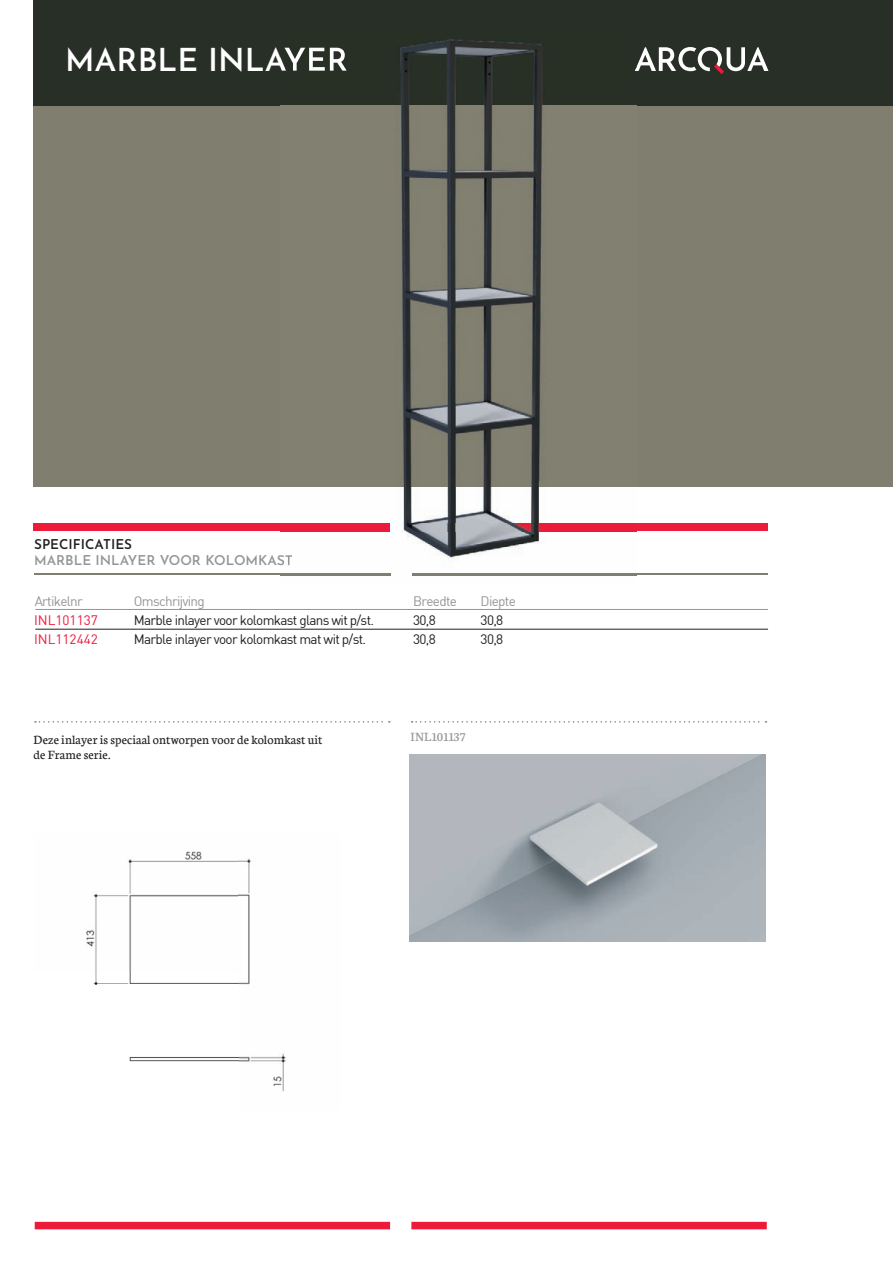
<style>
.page{position:relative;width:893px;height:1263px;background:#fff}
.page>*{position:absolute;margin:0;border:0;box-sizing:border-box;transform-origin:0 0}
.t1{font:600 31.5px "Josefin Sans";color:#fff}
.t2{font:13.5px "DIN";letter-spacing:-.05em;color:#231f20}
.t3{font:13.5px "Neuton";letter-spacing:.01em;color:#231f20}
.t4{font:13.5px "DIN";letter-spacing:-.05em;color:#939598}
.t5{font:600 13.5px "Josefin Sans";color:#939598}
.t6{font:13.5px/19.2px "DIN";color:#ed1a3a}
.t7{font:600 13.5px "Josefin Sans";color:#231f20}
.t8{font:13.5px "Neuton";letter-spacing:.01em;color:#939598}
</style>
<div class="page">
<div style="left:34px;top:0;width:858px;height:106px;background:#272f26"></div>
<div style="left:751px;top:106px;width:141px;height:380px;background:#807f6f"></div>
<div style="left:412px;top:523px;width:355px;height:8px;background:#ed1a3a"></div>
<div style="left:34px;top:523px;width:355px;height:8px;background:#ed1a3a"></div>
<hr style="left:35px;top:573px;width:355px;height:2px;background:#807f6f">
<hr style="left:412px;top:573px;width:355px;height:2px;background:#807f6f">
<hr style="left:35px;top:628px;width:732px;height:1px;background:#231f20">
<hr style="left:35px;top:609px;width:732px;height:1px;background:#939598">
<div style="left:35px;top:1221px;width:355px;height:7px;background:#ed1a3a"></div>
<div style="left:411px;top:1221px;width:355px;height:7px;background:#ed1a3a"></div>
<img style="left:409px;top:754px;width:355px;height:187px">
<img style="left:86px;top:851px;width:200px;height:241px">
<svg style="left:35px;top:721px;width:354px;height:1px"></svg>
<svg style="left:411px;top:721px;width:355px;height:1px"></svg>
<div style="left:34px;top:106px;width:749px;height:380px;background:#807f6f"></div>
<img style="left:281px;top:39px;width:355px;height:537px">
<img style="left:281px;top:47px;width:65px;height:24px">
<svg style="left:634px;top:47px;width:134px;height:27px"></svg>
<img style="left:412px;top:523px;width:224px;height:8px">
<img style="left:281px;top:523px;width:108px;height:8px">
<img style="left:281px;top:573px;width:109px;height:2px">
<svg style="left:281px;top:554px;width:11px;height:11px"></svg>
<img style="left:412px;top:573px;width:224px;height:2px">
<h1 class="t1" style="left:65px;top:33px;width:284px">MARBLE INLAYER</h1>
<p class="t7" style="left:34px;top:532px;width:99px">SPECIFICATIES</p>
<p class="t5" style="left:34px;top:548px;width:260px">MARBLE INLAYER VOOR KOLOMKAST</p>
<p class="t4" style="left:35px;top:592px;width:50px">Artikelnr</p>
<p class="t4" style="left:134px;top:592px;width:72px">Omschrijving</p>
<p class="t4" style="left:413px;top:592px;width:45px">Breedte</p>
<p class="t4" style="left:480px;top:592px;width:37px">Diepte</p>
<p class="t2" style="left:134px;top:611px;width:242px">Marble inlayer voor kolomkast glans wit p/st.</p>
<p class="t2" style="left:413px;top:611px;width:24px">30,8</p>
<p class="t2" style="left:480px;top:611px;width:24px">30,8</p>
<p class="t2" style="left:134px;top:630px;width:234px">Marble inlayer voor kolomkast mat wit p/st.</p>
<p class="t2" style="left:413px;top:630px;width:24px">30,8</p>
<p class="t2" style="left:480px;top:630px;width:24px">30,8</p>
<p class="t6" style="left:34px;top:610px;width:65px">INL101137<br>INL112442</p>
<p class="t3" style="left:34px;top:731px;width:290px">Deze inlayer is speciaal ontworpen voor de kolomkast uit</p>
<p class="t8" style="left:410px;top:728px;width:57px">INL101137</p>
<p class="t3" style="left:34px;top:747px;width:78px">de Frame serie.</p>
</div>
